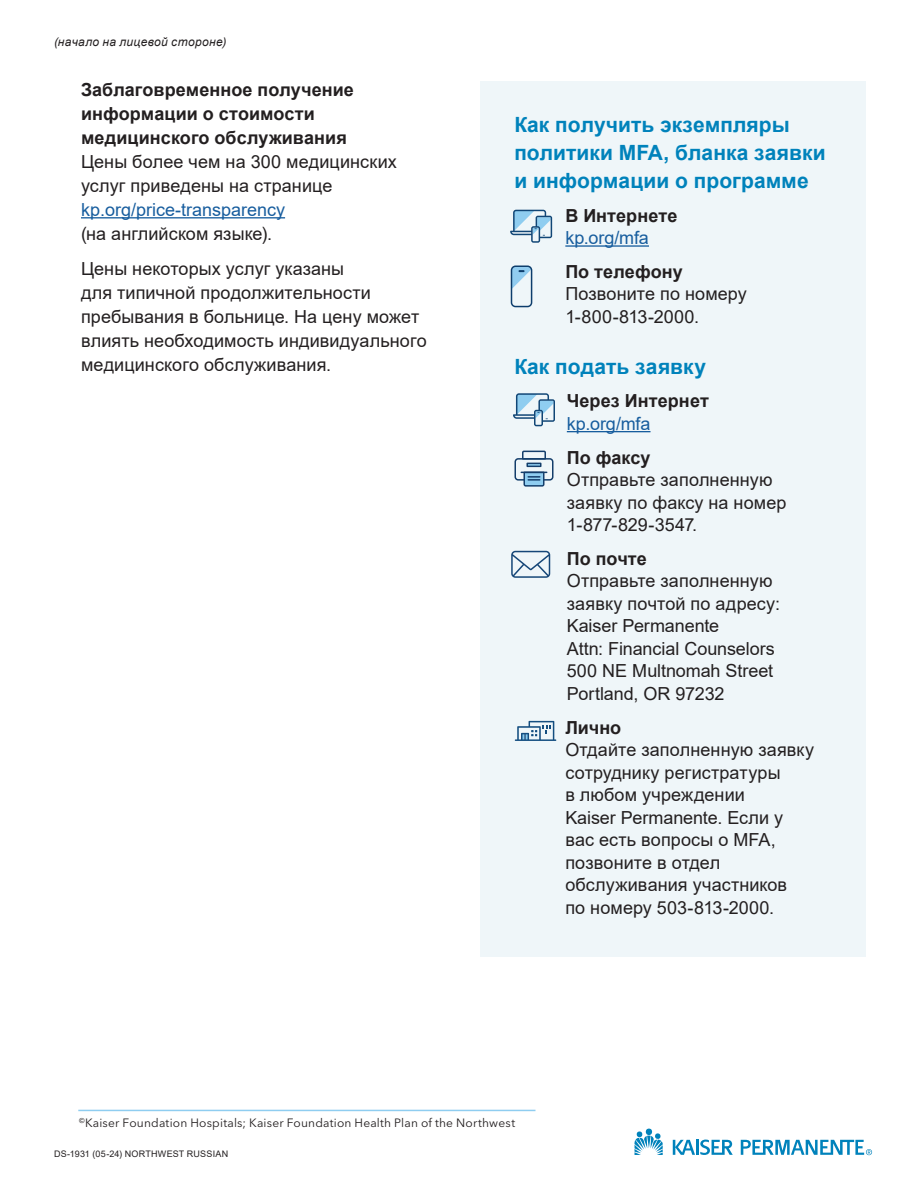
<style>
.page{position:relative;width:918px;height:1188px;background:#fff}
.page>*{position:absolute;margin:0;border:0;box-sizing:border-box;transform-origin:0 0}
.t1{font:700 21px/28px "Arial";letter-spacing:.005em;color:#0082bb}
.t2{font:18px/22.5px "Arial";letter-spacing:.005em;color:#231f20}
.t3{font:700 18px/24px "Arial";letter-spacing:.005em;color:#231f20}
.t4{font:18px "Arial";letter-spacing:-.005em;color:#175d9e}
.t5{font:12px "Avenir Next LT Pro";letter-spacing:.015em;color:#231f20}
.t6{font:italic 12px "Arial";letter-spacing:.025em;color:#231f20}
.t7{font:9px "Arial";letter-spacing:.025em;color:#231f20}
.s1{color:#175d9e}
</style>
<div class="page">
<hr style="left:81px;top:217px;width:204px;height:1px;background:#175d9e">
<hr style="left:78px;top:1110px;width:457px;height:1px;background:#8fcdf0">
<div style="left:481px;top:81px;width:385px;height:876px;background:#eff6f9"></div>
<hr style="left:565px;top:245px;width:84px;height:2px;background:#175d9e">
<hr style="left:567px;top:431px;width:84px;height:1px;background:#175d9e">
<svg style="left:515px;top:721px;width:41px;height:20px"></svg>
<svg style="left:511px;top:266px;width:21px;height:41px"></svg>
<svg style="left:511px;top:551px;width:39px;height:27px"></svg>
<svg style="left:510px;top:210px;width:42px;height:33px"></svg>
<svg style="left:513px;top:393px;width:42px;height:33px"></svg>
<div style="left:514px;top:458px;width:40px;height:23px;border:2px solid #143e6b;border-radius:3px"></div>
<svg style="left:521px;top:450px;width:26px;height:10px"></svg>
<svg style="left:521px;top:471px;width:26px;height:16px"></svg>
<div style="left:526px;top:463px;width:16px;height:4px;border:2px solid #143e6b"></div>
<svg style="left:634px;top:1129px;width:29px;height:26px"></svg>
<svg style="left:673px;top:1140px;width:60px;height:15px"></svg>
<svg style="left:741px;top:1140px;width:131px;height:15px"></svg>
<p class="t6" style="left:54px;top:34px;width:174px">(начало на лицевой стороне)</p>
<h3 class="t3" style="left:81px;top:78px;width:275px">Заблаговременное получение информации о стоимости медицинского обслуживания</h3>
<p class="t2" style="left:81px;top:149px;width:317px;line-height:24px">Цены более чем на 300 медицинских услуг приведены на странице <span class="s1">kp.org/price-transparency<br></span>(на английском языке).</p>
<p class="t2" style="left:81px;top:257px;width:347px;line-height:24px">Цены некоторых услуг указаны<br>для типичной продолжительности пребывания в больнице. На цену может влиять необходимость индивидуального медицинского обслуживания.</p>
<h2 class="t1" style="left:514px;top:110px;width:313px">Как получить экземпляры политики MFA, бланка заявки и информации о программе</h2>
<h3 class="t3" style="left:565px;top:204px;width:114px">В Интернете</h3>
<p class="t4" style="left:565px;top:225px;width:85px">kp.org/mfa</p>
<h3 class="t3" style="left:565px;top:260px;width:119px">По телефону</h3>
<p class="t2" style="left:565px;top:283px;width:183px">Позвоните по номеру</p>
<p class="t2" style="left:565px;top:305px;width:135px">1-800-813-2000.</p>
<h2 class="t1" style="left:514px;top:352px;width:193px">Как подать заявку</h2>
<h3 class="t3" style="left:567px;top:389px;width:144px">Через Интернет</h3>
<p class="t4" style="left:567px;top:411px;width:85px">kp.org/mfa</p>
<h3 class="t3" style="left:567px;top:445px;width:85px">По факсу</h3>
<p class="t2" style="left:567px;top:468px;width:221px">Отправьте заполненную заявку по факсу на номер<br>1-877-829-3547.</p>
<h3 class="t3" style="left:567px;top:547px;width:82px">По почте</h3>
<p class="t2" style="left:567px;top:570px;width:215px">Отправьте заполненную заявку почтой по адресу:</p>
<p class="t2" style="left:567px;top:615px;width:154px">Kaiser Permanente</p>
<p class="t2" style="left:567px;top:637px;width:210px">Attn: Financial Counselors</p>
<p class="t2" style="left:567px;top:660px;width:208px">500 NE Multnomah Street</p>
<p class="t2" style="left:567px;top:682px;width:159px">Portland, OR 97232</p>
<h3 class="t3" style="left:565px;top:715px;width:57px">Лично</h3>
<p class="t2" style="left:565px;top:738px;width:250px">Отдайте заполненную заявку сотруднику регистратуры<br>в любом учреждении<br>Kaiser Permanente. Если у вас есть вопросы о MFA, позвоните в отдел обслуживания участников<br>по номеру 503-813-2000.</p>
<p class="t5" style="left:79px;top:1116px;width:437px"><sup>©</sup>Kaiser Foundation Hospitals; Kaiser Foundation Health Plan of the Northwest</p>
<p class="t7" style="left:54px;top:1147px;width:176px">DS-1931 (05-24) NORTHWEST RUSSIAN</p>
</div>
